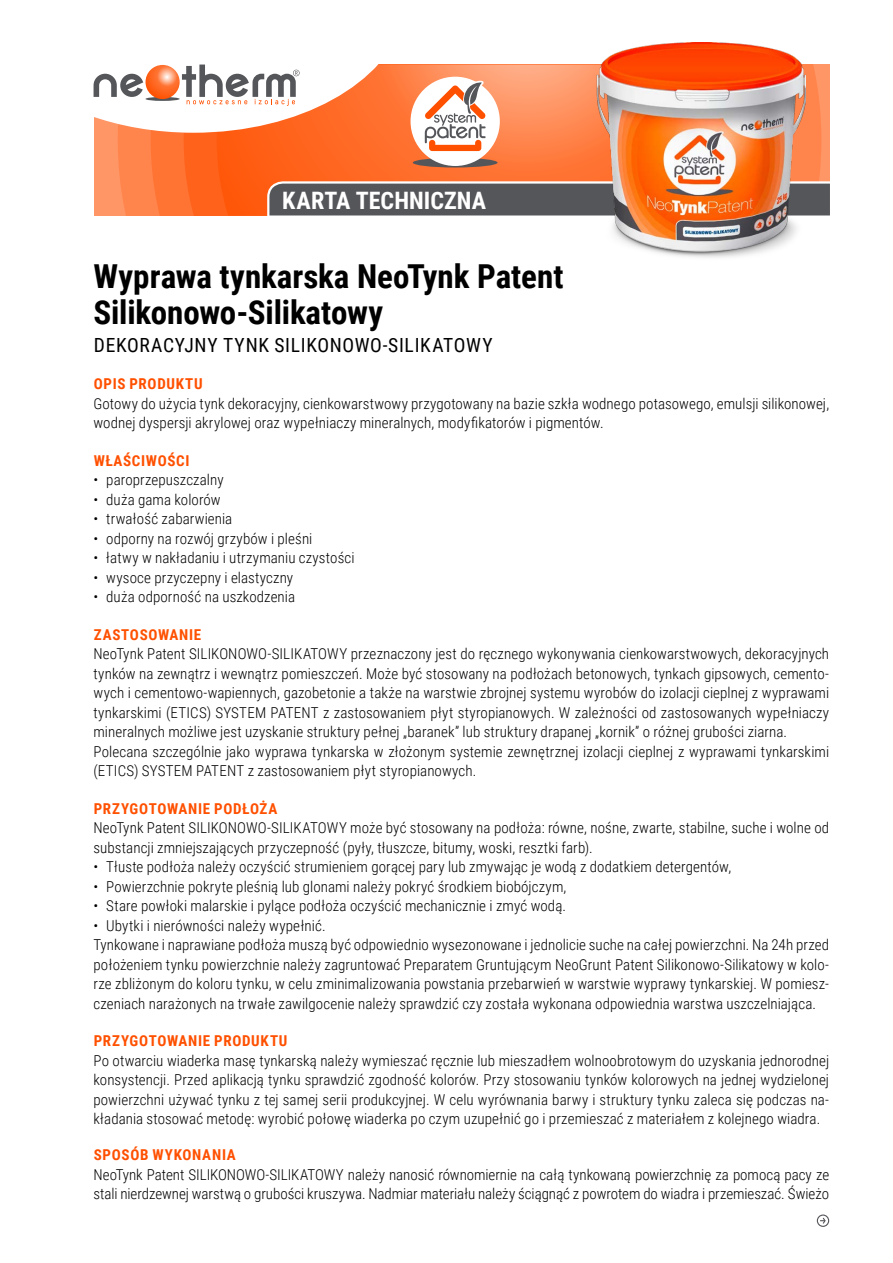
<style>
.page{position:relative;width:893px;height:1263px;background:#fff}
.page>*{position:absolute;margin:0;border:0;box-sizing:border-box;transform-origin:0 0}
.t1{font:700 33px/36px "Roboto Condensed";letter-spacing:-.005em;color:#000}
.t2{font:700 24px "Roboto Condensed";letter-spacing:.005em;color:#fff}
.t3{font:19.5px "Roboto Condensed";letter-spacing:.035em;color:#000}
.t4{font:300 15px/19.5px "Roboto Condensed";letter-spacing:.005em;color:#000}
.t5{font:700 15px "Roboto Condensed";letter-spacing:.045em;color:#ff5000}
</style>
<div class="page">
<div style="left:94px;top:65px;width:736px;height:150px;background:#ff9666"></div>
<svg style="left:118px;top:65px;width:703px;height:150px;fill:#ff854d"></svg>
<svg style="left:151px;top:133px;width:33px;height:82px;fill:#ff7333"></svg>
<svg style="left:184px;top:133px;width:33px;height:82px;fill:#ff621a"></svg>
<svg style="left:217px;top:65px;width:379px;height:150px"></svg>
<svg style="left:265px;top:179px;width:565px;height:37px"></svg>
<div style="left:413px;top:158px;width:85px;height:9px;background:#55565a;border-radius:50%"></div>
<div style="left:411px;top:77px;width:89px;height:89px;background:#fff;border-radius:50%"></div>
<svg style="left:423px;top:81px;width:65px;height:72px"></svg>
<svg style="left:93px;top:64px;width:312px;height:69px"></svg>
<div style="left:817px;top:1214px;width:12px;height:13px;border:1px solid #55565a;border-radius:50%"></div>
<svg style="left:820px;top:1216px;width:6px;height:9px"></svg>
<img style="left:596px;top:43px;width:210px;height:215px">
<h2 class="t2" style="left:282px;top:183px;width:205px">KARTA TECHNICZNA</h2>
<h1 class="t1" style="left:94px;top:257px;width:471px">Wyprawa tynkarska NeoTynk Patent<br>Silikonowo-Silikatowy</h1>
<h3 class="t3" style="left:94px;top:331px;width:400px">DEKORACYJNY TYNK SILIKONOWO-SILIKATOWY</h3>
<p class="t5" style="left:94px;top:373px;width:110px">OPIS PRODUKTU</p>
<p class="t4" style="left:94px;top:393px;width:737px">Gotowy do użycia tynk dekoracyjny, cienkowarstwowy przygotowany na bazie szkła wodnego potasowego, emulsji silikonowej, wodnej dyspersji akrylowej oraz wypełniaczy mineralnych, modyfikatorów i pigmentów.</p>
<p class="t5" style="left:94px;top:450px;width:97px">WŁAŚCIWOŚCI</p>
<p class="t4" style="left:94px;top:469px;width:132px">• paroprzepuszczalny</p>
<p class="t4" style="left:94px;top:489px;width:129px">• duża gama kolorów</p>
<p class="t4" style="left:94px;top:508px;width:140px">• trwałość zabarwienia</p>
<p class="t4" style="left:94px;top:528px;width:220px">• odporny na rozwój grzybów i pleśni</p>
<p class="t4" style="left:94px;top:547px;width:263px">• łatwy w nakładaniu i utrzymaniu czystości</p>
<p class="t4" style="left:94px;top:567px;width:201px">• wysoce przyczepny i elastyczny</p>
<p class="t4" style="left:94px;top:586px;width:203px">• duża odporność na uszkodzenia</p>
<p class="t5" style="left:94px;top:624px;width:109px">ZASTOSOWANIE</p>
<p class="t4" style="left:94px;top:643px;width:737px">NeoTynk Patent SILIKONOWO-SILIKATOWY przeznaczony jest do ręcznego wykonywania cienkowarstwowych, dekoracyjnych tynków na zewnątrz i wewnątrz pomieszczeń. Może być stosowany na podłożach betonowych, tynkach gipsowych, cemento&shy;wych i cementowo-wapiennych, gazobetonie a także na warstwie zbrojnej systemu wyrobów do izolacji cieplnej z wyprawami tynkarskimi (ETICS) SYSTEM PATENT z zastosowaniem płyt styropianowych. W zależności od zastosowanych wypełniaczy mineralnych możliwe jest uzyskanie struktury pełnej „baranek” lub struktury drapanej „kornik” o różnej grubości ziarna.<br>Polecana szczególnie jako wyprawa tynkarska w złożonym systemie zewnętrznej izolacji cieplnej z wyprawami tynkarskimi (ETICS) SYSTEM PATENT z zastosowaniem płyt styropianowych.</p>
<p class="t5" style="left:94px;top:798px;width:185px">PRZYGOTOWANIE PODŁOŻA</p>
<p class="t4" style="left:94px;top:817px;width:737px">NeoTynk Patent SILIKONOWO-SILIKATOWY może być stosowany na podłoża: równe, nośne, zwarte, stabilne, suche i wolne od substancji zmniejszających przyczepność (pyły, tłuszcze, bitumy, woski, resztki farb).</p>
<p class="t4" style="left:94px;top:856px;width:639px">• Tłuste podłoża należy oczyścić strumieniem gorącej pary lub zmywając je wodą z dodatkiem detergentów,</p>
<p class="t4" style="left:94px;top:876px;width:474px">• Powierzchnie pokryte pleśnią lub glonami należy pokryć środkiem biobójczym,</p>
<p class="t4" style="left:94px;top:895px;width:474px">• Stare powłoki malarskie i pylące podłoża oczyścić mechanicznie i zmyć wodą.</p>
<p class="t4" style="left:94px;top:915px;width:737px">• Ubytki i nierówności należy wypełnić.<br>Tynkowane i naprawiane podłoża muszą być odpowiednio wysezonowane i jednolicie suche na całej powierzchni. Na 24h przed położeniem tynku powierzchnie należy zagruntować Preparatem Gruntującym NeoGrunt Patent Silikonowo-Silikatowy w kolo&shy;rze zbliżonym do koloru tynku, w celu zminimalizowania powstania przebarwień w warstwie wyprawy tynkarskiej. W pomiesz&shy;czeniach narażonych na trwałe zawilgocenie należy sprawdzić czy została wykonana odpowiednia warstwa uszczelniająca.</p>
<p class="t5" style="left:94px;top:1030px;width:195px">PRZYGOTOWANIE PRODUKTU</p>
<p class="t4" style="left:94px;top:1050px;width:737px;text-align:justify">Po otwarciu wiaderka masę tynkarską należy wymieszać ręcznie lub mieszadłem wolnoobrotowym do uzyskania jednorodnej konsystencji. Przed aplikacją tynku sprawdzić zgodność kolorów. Przy stosowaniu tynków kolorowych na jednej wydzielonej powierzchni używać tynku z tej samej serii produkcyjnej. W celu wyrównania barwy i struktury tynku zaleca się podczas na&shy;kładania stosować metodę: wyrobić połowę wiaderka po czym uzupełnić go i przemieszać z materiałem z kolejnego wiadra.</p>
<p class="t5" style="left:94px;top:1144px;width:143px">SPOSÓB WYKONANIA</p>
<p class="t4" style="left:94px;top:1164px;width:737px">NeoTynk Patent SILIKONOWO-SILIKATOWY należy nanosić równomiernie na całą tynkowaną powierzchnię za pomocą pacy ze stali nierdzewnej warstwą o grubości kruszywa. Nadmiar materiału należy ściągnąć z powrotem do wiadra i przemieszać. Świeżo</p>
</div>
